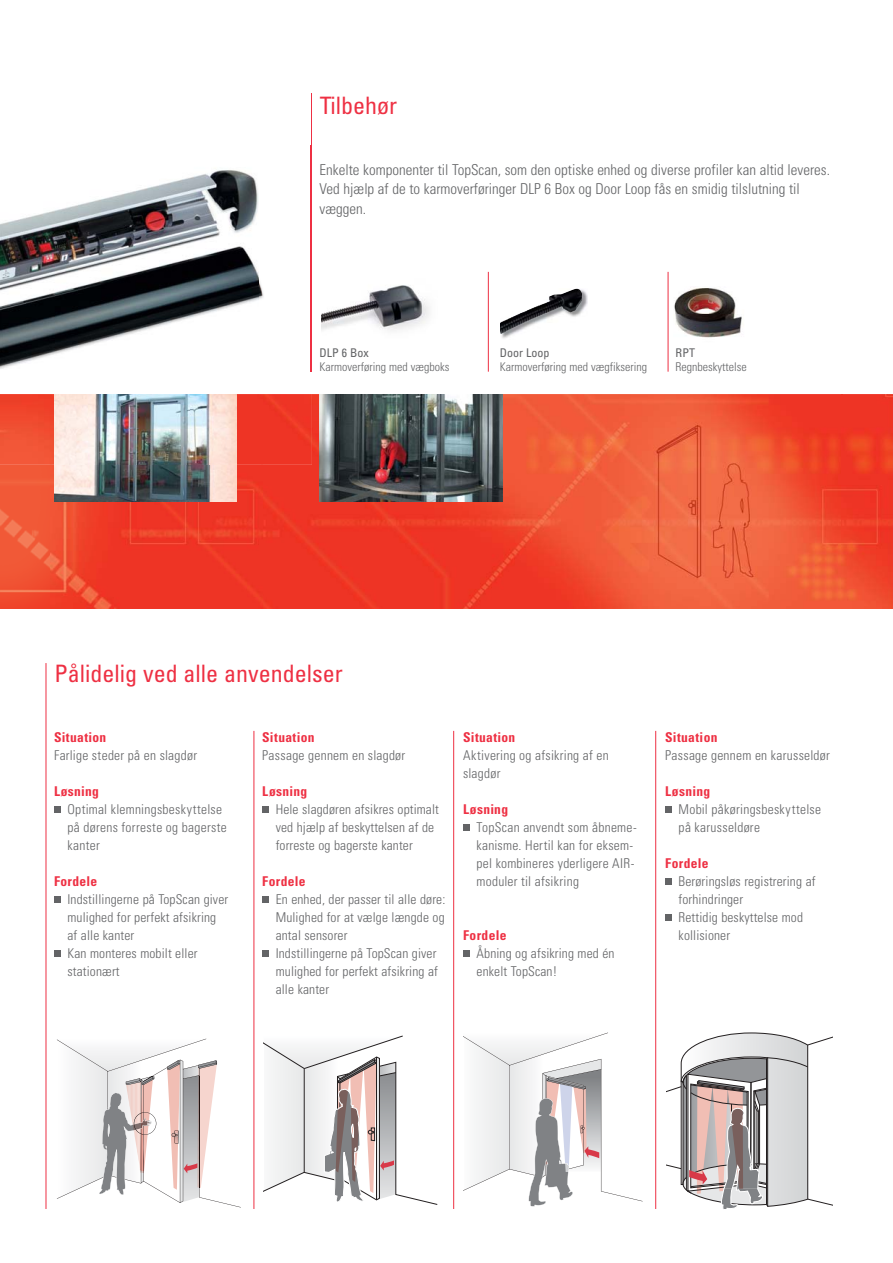
<style>
.page{position:relative;width:893px;height:1263px;background:#fff}
.page>*{position:absolute;margin:0;border:0;box-sizing:border-box;transform-origin:0 0}
.t1{font:condensed 24px "Univers";color:#ee3043}
.t2{font:300 condensed 15px/19.5px "Univers";color:#636466}
.t3{font:300 condensed 13.5px/18px "Univers";letter-spacing:.01em;color:#636466}
.t4{font:700 condensed 13.5px "Univers";letter-spacing:.025em;color:#ee3043}
.t5{font:300 condensed 12px "Univers";color:#636466}
.t6{font:condensed 12px "Univers";color:#636466}
</style>
<div class="page">
<img style="left:0;top:465px;width:51px;height:144px">
<img style="left:262px;top:394px;width:631px;height:215px">
<img style="left:51px;top:465px;width:211px;height:144px">
<hr style="left:311px;top:94px;width:1px;height:278px;background:#ee3043">
<hr style="left:488px;top:272px;width:1px;height:100px;background:#ee3043">
<hr style="left:668px;top:272px;width:1px;height:100px;background:#ee3043">
<img style="left:320px;top:394px;width:182px;height:107px">
<img style="left:54px;top:465px;width:183px;height:36px">
<svg style="left:463px;top:1032px;width:180px;height:174px"></svg>
<div style="left:54px;top:806px;width:6px;height:7px;background:#636466"></div>
<div style="left:54px;top:896px;width:6px;height:7px;background:#636466"></div>
<div style="left:54px;top:950px;width:6px;height:7px;background:#636466"></div>
<div style="left:262px;top:806px;width:7px;height:7px;background:#636466"></div>
<div style="left:262px;top:896px;width:7px;height:7px;background:#636466"></div>
<div style="left:262px;top:950px;width:7px;height:7px;background:#636466"></div>
<div style="left:463px;top:824px;width:6px;height:7px;background:#636466"></div>
<div style="left:463px;top:950px;width:6px;height:7px;background:#636466"></div>
<svg style="left:264px;top:1036px;width:173px;height:169px"></svg>
<hr style="left:46px;top:663px;width:1px;height:546px;background:#ee3043">
<hr style="left:254px;top:731px;width:1px;height:478px;background:#ee3043">
<hr style="left:453px;top:731px;width:1px;height:478px;background:#ee3043">
<svg style="left:666px;top:1033px;width:167px;height:176px"></svg>
<div style="left:665px;top:806px;width:6px;height:7px;background:#636466"></div>
<div style="left:665px;top:878px;width:6px;height:7px;background:#636466"></div>
<div style="left:665px;top:914px;width:6px;height:7px;background:#636466"></div>
<hr style="left:655px;top:731px;width:1px;height:478px;background:#ee3043">
<svg style="left:57px;top:1038px;width:183px;height:169px"></svg>
<img style="left:322px;top:285px;width:107px;height:46px">
<img style="left:501px;top:289px;width:86px;height:50px">
<img style="left:501px;top:288px;width:81px;height:46px">
<img style="left:674px;top:288px;width:68px;height:50px">
<img style="left:0;top:146px;width:312px;height:319px">
<img style="left:311px;top:146px;width:1px;height:226px">
<h1 class="t1" style="left:320px;top:96px;width:79px">Tilbehør</h1>
<p class="t2" style="left:320px;top:161px;width:512px">Enkelte komponenter til TopScan, som den optiske enhed og diverse profiler kan altid leveres.<br>Ved hjælp af de to karmoverføringer DLP 6 Box og Door Loop fås en smidig tilslutning til væggen.</p>
<p class="t6" style="left:320px;top:349px;width:51px">DLP 6 Box</p>
<p class="t5" style="left:320px;top:362px;width:131px">Karmoverføring med vægboks</p>
<p class="t6" style="left:500px;top:349px;width:51px">Door Loop</p>
<p class="t5" style="left:500px;top:362px;width:149px">Karmoverføring med vægfiksering</p>
<p class="t6" style="left:676px;top:349px;width:21px">RPT</p>
<p class="t5" style="left:676px;top:362px;width:73px">Regnbeskyttelse</p>
<h1 class="t1" style="left:54px;top:665px;width:290px">Pålidelig ved alle anvendelser</h1>
<p class="t4" style="left:54px;top:732px;width:54px">Situation</p>
<p class="t3" style="left:54px;top:748px;width:145px">Farlige steder på en slagdør</p>
<p class="t4" style="left:54px;top:786px;width:47px">Løsning</p>
<p class="t3" style="left:68px;top:802px;width:161px">Optimal klemningsbeskyttelse på dørens forreste og bagerste kanter</p>
<p class="t4" style="left:54px;top:876px;width:45px">Fordele</p>
<p class="t3" style="left:68px;top:892px;width:162px">Indstillingerne på TopScan giver mulighed for perfekt afsikring af alle kanter<br>Kan monteres mobilt eller stationært</p>
<p class="t4" style="left:262px;top:732px;width:54px">Situation</p>
<p class="t3" style="left:262px;top:748px;width:145px">Passage gennem en slagdør</p>
<p class="t4" style="left:262px;top:786px;width:47px">Løsning</p>
<p class="t3" style="left:276px;top:802px;width:165px">Hele slagdøren afsikres optimalt ved hjælp af beskyttelsen af de forreste og bagerste kanter</p>
<p class="t4" style="left:262px;top:876px;width:45px">Fordele</p>
<p class="t3" style="left:276px;top:892px;width:171px">En enhed, der passer til alle døre:<br>Mulighed for at vælge længde og antal sensorer<br>Indstillingerne på TopScan giver mulighed for perfekt afsikring af alle kanter</p>
<p class="t4" style="left:463px;top:732px;width:54px">Situation</p>
<p class="t3" style="left:463px;top:748px;width:147px">Aktivering og afsikring af en slagdør</p>
<p class="t4" style="left:463px;top:804px;width:47px">Løsning</p>
<p class="t3" style="left:477px;top:820px;width:162px">TopScan anvendt som åbneme&shy;kanisme. Hertil kan for eksem&shy;pel kombineres yderligere AIR&shy;moduler til afsikring</p>
<p class="t4" style="left:463px;top:930px;width:45px">Fordele</p>
<p class="t3" style="left:477px;top:946px;width:139px">Åbning og afsikring med én enkelt TopScan!</p>
<p class="t4" style="left:665px;top:732px;width:54px">Situation</p>
<p class="t3" style="left:665px;top:748px;width:166px">Passage gennem en karusseldør</p>
<p class="t4" style="left:665px;top:786px;width:47px">Løsning</p>
<p class="t3" style="left:679px;top:802px;width:144px">Mobil påkøringsbeskyttelse på karusseldøre</p>
<p class="t4" style="left:665px;top:858px;width:45px">Fordele</p>
<p class="t3" style="left:679px;top:874px;width:138px">Berøringsløs registrering af forhindringer<br>Rettidig beskyttelse mod kollisioner</p>
</div>
